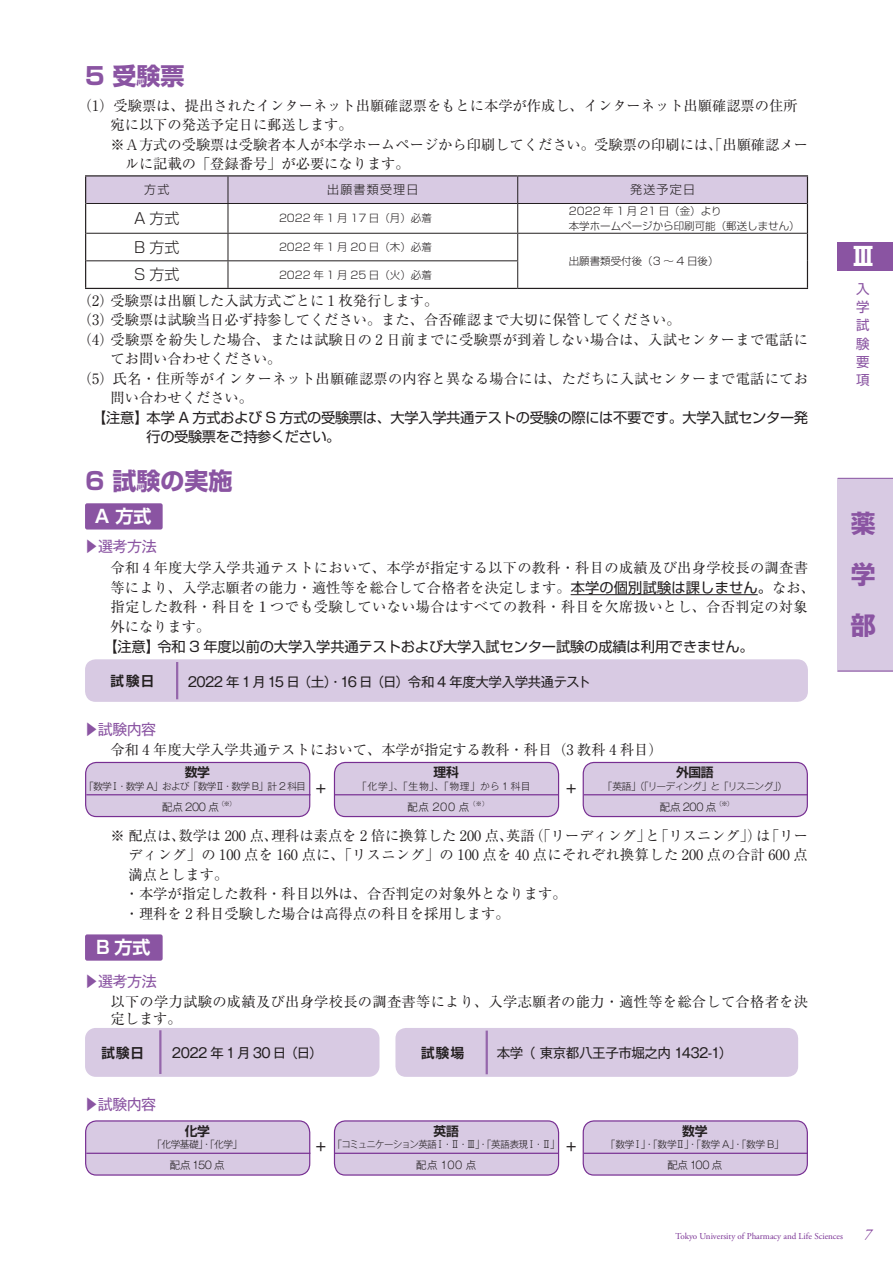
<style>
.page{position:relative;width:893px;height:1263px;background:#fff}
.page>*{position:absolute;margin:0;border:0;box-sizing:border-box;transform-origin:0 0}
.t1{font:700 25.5px/51px "Gothic MB101 Pro";color:#8a54a2;text-align:justify}
.t2{font:700 25.5px "Gothic MB101 Pro";color:#fff}
.t3{font:700 24px "Shin Go Pro";color:#8a54a2}
.t4{font:700 18px "Shin Go Pro De";color:#fff}
.t5{font:15px "Gothic MB101 Pro";letter-spacing:-.03em;color:#8a54a2}
.t6{font:300 15px "Shin Go Pro";color:#231f20}
.t7{font:italic 15px "Adobe Garamond Pro";color:#772e92}
.t8{font:14.25px "Ryumin Pro";color:#231f20}
.t9{font:14.25px/19.5px "Ryumin Pro";letter-spacing:.02em;color:#231f20}
.t10{font:14.25px/19.5px "Shin Go Pro";letter-spacing:-.025em;color:#231f20}
.t11{font:13.5px "Gothic MB101 Pro";letter-spacing:-.035em;color:#231f20}
.t12{font:700 13.5px "Shin Go Pro De";letter-spacing:.095em;color:#231f20}
.t13{font:13.5px/18.3px "Shin Go Pro";color:#8a54a2;text-align:justify}
.t14{font:500 13.5px "Shin Go Pro";color:#231f20}
.t15{font:700 12.75px "Shin Go Pro De";letter-spacing:-.015em;color:#231f20}
.t16{font:300 12px "Shin Go Pro";letter-spacing:.1em;color:#231f20}
.t17{font:300 10.5px/15px "Shin Go Pro";color:#231f20}
.t18{font:300 10.5px "Gothic MB101 Pro";letter-spacing:-.03em;color:#231f20}
.t19{font:300 9.75px "Gothic MB101 Pro";letter-spacing:-.065em;color:#231f20}
.t20{font:300 9.75px "Gothic MB101 Pro";letter-spacing:-.085em;color:#231f20}
.t21{font:300 9.75px "Gothic MB101 Pro";letter-spacing:-.035em;color:#231f20}
.t22{font:9px "Adobe Garamond Pro";color:#772e92}
.t23{font:300 6.15px "Gothic MB101 Pro";color:#231f20}
.s1{font-family:"Shin Go Pro"}
</style>
<div class="page">
<div style="left:838px;top:478px;width:55px;height:193px;background:#d8cae3"></div>
<div style="left:838px;top:242px;width:55px;height:29px;background:#8a54a2"></div>
<hr style="left:838px;top:478px;width:55px;height:1px;background:#8a54a2">
<hr style="left:838px;top:670px;width:55px;height:1px;background:#8a54a2">
<hr style="left:571px;top:594px;width:187px;height:1px;background:#231f20">
<hr style="left:85px;top:175px;width:143px;height:1px;background:#231f20">
<hr style="left:228px;top:175px;width:290px;height:1px;background:#231f20">
<hr style="left:518px;top:175px;width:290px;height:1px;background:#231f20">
<hr style="left:85px;top:288px;width:143px;height:1px;background:#231f20">
<hr style="left:228px;top:288px;width:290px;height:1px;background:#231f20">
<hr style="left:518px;top:288px;width:290px;height:1px;background:#231f20">
<svg style="left:85px;top:176px;width:723px;height:112px"></svg>
<hr style="left:228px;top:233px;width:290px;height:1px;background:#231f20">
<hr style="left:518px;top:233px;width:289px;height:1px;background:#231f20">
<hr style="left:228px;top:260px;width:290px;height:1px;background:#231f20">
<div style="left:85px;top:503px;width:78px;height:26px;background:#8a54a2;border-radius:2px"></div>
<div style="left:85px;top:659px;width:723px;height:43px;background:#d8cae3;border-radius:11px"></div>
<hr style="left:176px;top:662px;width:2px;height:37px;background:#9566ab">
<div style="left:86px;top:762px;width:224px;height:54px;background:#d8cae3;border-radius:11px"></div>
<div style="left:85px;top:762px;width:225px;height:55px;border:1px solid #772e92;border-radius:11px"></div>
<div style="left:334px;top:762px;width:225px;height:54px;background:#d8cae3;border-radius:11px"></div>
<div style="left:334px;top:762px;width:225px;height:55px;border:1px solid #772e92;border-radius:11px"></div>
<div style="left:583px;top:762px;width:224px;height:54px;background:#d8cae3;border-radius:11px"></div>
<div style="left:583px;top:762px;width:225px;height:55px;border:1px solid #772e92;border-radius:11px"></div>
<hr style="left:86px;top:794px;width:224px;height:1px;background:#772e92">
<hr style="left:335px;top:794px;width:224px;height:1px;background:#772e92">
<hr style="left:584px;top:794px;width:224px;height:1px;background:#772e92">
<div style="left:85px;top:934px;width:78px;height:27px;background:#8a54a2;border-radius:2px"></div>
<div style="left:85px;top:1028px;width:294px;height:49px;background:#d8cae3;border-radius:11px"></div>
<hr style="left:159px;top:1030px;width:2px;height:44px;background:#9566ab">
<div style="left:395px;top:1028px;width:403px;height:49px;background:#d8cae3;border-radius:11px"></div>
<hr style="left:486px;top:1030px;width:2px;height:44px;background:#9566ab">
<div style="left:86px;top:1121px;width:224px;height:54px;background:#d8cae3;border-radius:11px"></div>
<div style="left:85px;top:1120px;width:225px;height:55px;border:1px solid #772e92;border-radius:11px"></div>
<div style="left:334px;top:1121px;width:225px;height:54px;background:#d8cae3;border-radius:11px"></div>
<div style="left:334px;top:1120px;width:225px;height:55px;border:1px solid #772e92;border-radius:11px"></div>
<div style="left:583px;top:1121px;width:224px;height:54px;background:#d8cae3;border-radius:11px"></div>
<div style="left:583px;top:1120px;width:225px;height:55px;border:1px solid #772e92;border-radius:11px"></div>
<hr style="left:86px;top:1153px;width:224px;height:1px;background:#772e92">
<hr style="left:335px;top:1153px;width:224px;height:1px;background:#772e92">
<hr style="left:584px;top:1153px;width:224px;height:1px;background:#772e92">
<h2 class="t3" style="left:85px;top:57px;width:101px">5 受験票</h2>
<p class="t8" style="left:78px;top:94px;width:721px">（1）受験票は、提出されたインターネット出願確認票をもとに本学が作成し、インターネット出願確認票の住所</p>
<p class="t8" style="left:111px;top:114px;width:244px">宛に以下の発送予定日に郵送します。</p>
<p class="t8" style="left:111px;top:133px;width:699px">※Ａ方式の受験票は受験者本人が本学ホームページから印刷してください。受験票の印刷には、「出願確認メー</p>
<p class="t8" style="left:125px;top:153px;width:287px">ルに記載の「登録番号」が必要になります。</p>
<p class="t16" style="left:144px;top:180px;width:27px">方式</p>
<p class="t16" style="left:327px;top:180px;width:93px">出願書類受理日</p>
<p class="t16" style="left:630px;top:180px;width:66px">発送予定日</p>
<p class="t6" style="left:134px;top:206px;width:47px">A 方式</p>
<p class="t17" style="left:279px;top:210px;width:154px">2022 年 1 月 17 日（月）必着</p>
<p class="t17" style="left:569px;top:202px;width:232px">2022 年 1 月 21 日（金）より<br>本学ホームページから印刷可能（郵送しません）</p>
<p class="t6" style="left:134px;top:235px;width:47px">B 方式</p>
<p class="t17" style="left:279px;top:238px;width:154px">2022 年 1 月 20 日（木）必着</p>
<p class="t17" style="left:569px;top:252px;width:151px">出願書類受付後（3 〜 4 日後）</p>
<p class="t6" style="left:134px;top:262px;width:47px">S 方式</p>
<p class="t17" style="left:279px;top:266px;width:154px">2022 年 1 月 25 日（火）必着</p>
<p class="t8" style="left:78px;top:289px;width:362px">（2）受験票は出願した入試方式ごとに 1 枚発行します。</p>
<p class="t8" style="left:78px;top:309px;width:604px">（3）受験票は試験当日必ず持参してください。また、合否確認まで大切に保管してください。</p>
<p class="t9" style="left:78px;top:329px;width:731px">（4）受験票を紛失した場合、または試験日の 2 日前までに受験票が到着しない場合は、入試センターまで電話に</p>
<p class="t8" style="left:111px;top:348px;width:172px">てお問い合わせください。</p>
<p class="t8" style="left:78px;top:367px;width:731px">（5）氏名・住所等がインターネット出願確認票の内容と異なる場合には、ただちに入試センターまで電話にてお</p>
<p class="t8" style="left:111px;top:387px;width:144px">問い合わせください。</p>
<p class="t10" style="left:147px;top:406px;width:663px;text-indent:-62px">　【注意】本学 A 方式および S 方式の受験票は、大学入学共通テストの受験の際には不要です。大学入試センター発行の受験票をご持参ください。</p>
<h2 class="t3" style="left:85px;top:462px;width:149px">6 試験の実施</h2>
<p class="t4" style="left:95px;top:501px;width:58px">A 方式</p>
<p class="t5" style="left:84px;top:534px;width:74px">▶選考方法</p>
<p class="t9" style="left:111px;top:557px;width:706px">令和 4 年度大学入学共通テストにおいて、本学が指定する以下の教科・科目の成績及び出身学校長の調査書等により、入学志願者の能力・適性等を総合して合格者を決定します。<span class="s1">本学の個別試験は課しません。</span>なお、指定した教科・科目を１つでも受験していない場合はすべての教科・科目を欠席扱いとし、合否判定の対象外になります。</p>
<p class="t10" style="left:103px;top:635px;width:652px">【注意】令和 3 年度以前の大学入学共通テストおよび大学入試センター試験の成績は利用できません。</p>
<p class="t12" style="left:111px;top:670px;width:45px">試験日</p>
<p class="t11" style="left:188px;top:671px;width:405px">2022 年 1 月15 日（土）・16 日（日）令和 4 年度大学入学共通テスト</p>
<p class="t5" style="left:84px;top:717px;width:74px">▶試験内容</p>
<p class="t8" style="left:111px;top:738px;width:554px">令和 4 年度大学入学共通テストにおいて、本学が指定する教科・科目（3 教科 4 科目）</p>
<p class="t15" style="left:185px;top:762px;width:27px">数学</p>
<p class="t20" style="left:84px;top:778px;width:223px">「数学Ⅰ・数学 A」および「数学Ⅱ・数学 B」計 2 科目</p>
<p class="t18" style="left:162px;top:798px;width:58px">配点 200 点</p>
<p class="t23" style="left:218px;top:798px;width:19px">（※）</p>
<p class="t15" style="left:433px;top:762px;width:27px">理科</p>
<p class="t19" style="left:357px;top:778px;width:175px">「化学」、「生物」、「物理」から 1 科目</p>
<p class="t18" style="left:407px;top:798px;width:63px">配点 200 点</p>
<p class="t23" style="left:470px;top:798px;width:20px">（※）</p>
<p class="t15" style="left:676px;top:762px;width:39px">外国語</p>
<p class="t19" style="left:603px;top:778px;width:186px">「英語」（「リーディング」と「リスニング」）</p>
<p class="t18" style="left:660px;top:798px;width:58px">配点 200 点</p>
<p class="t23" style="left:716px;top:798px;width:19px">（※）</p>
<p class="t8" style="left:111px;top:824px;width:699px">※ 配点は、数学は 200 点、理科は素点を 2 倍に換算した 200 点、英語（「リーディング」と「リスニング」）は「リー</p>
<p class="t9" style="left:129px;top:844px;width:681px">ディング」の 100 点を 160 点に、「リスニング」の 100 点を 40 点にそれぞれ換算した 200 点の合計 600 点</p>
<p class="t8" style="left:129px;top:863px;width:101px">満点とします。</p>
<p class="t8" style="left:111px;top:883px;width:457px">　・本学が指定した教科・科目以外は、合否判定の対象外となります。</p>
<p class="t8" style="left:111px;top:902px;width:400px">　・理科を 2 科目受験した場合は高得点の科目を採用します。</p>
<p class="t4" style="left:96px;top:933px;width:56px">B 方式</p>
<p class="t5" style="left:84px;top:969px;width:74px">▶選考方法</p>
<p class="t9" style="left:111px;top:993px;width:699px;line-height:16.5px">以下の学力試験の成績及び出身学校長の調査書等により、入学志願者の能力・適性等を総合して合格者を決定します。</p>
<p class="t12" style="left:102px;top:1041px;width:44px">試験日</p>
<p class="t11" style="left:172px;top:1041px;width:152px">2022 年 1 月 30 日（日）</p>
<p class="t12" style="left:421px;top:1041px;width:45px">試験場</p>
<p class="t11" style="left:497px;top:1041px;width:237px">本学（ 東京都八王子市堀之内 1432-1）</p>
<p class="t5" style="left:84px;top:1091px;width:74px">▶試験内容</p>
<p class="t15" style="left:185px;top:1120px;width:27px">化学</p>
<p class="t19" style="left:157px;top:1136px;width:82px">｢化学基礎」・「化学｣</p>
<p class="t18" style="left:170px;top:1156px;width:56px">配点 150 点</p>
<p class="t14" style="left:316px;top:778px;width:12px">+</p>
<p class="t14" style="left:566px;top:778px;width:12px">+</p>
<p class="t15" style="left:682px;top:1120px;width:27px">数学</p>
<p class="t21" style="left:606px;top:1136px;width:179px">「数学Ⅰ」・「数学Ⅱ」・「数学 A」・「数学 B」</p>
<p class="t18" style="left:667px;top:1156px;width:57px">配点 100 点</p>
<p class="t15" style="left:433px;top:1120px;width:27px">英語</p>
<p class="t19" style="left:337px;top:1136px;width:219px">｢コミュニケーション英語Ⅰ・Ⅱ・Ⅲ｣・｢英語表現Ⅰ・Ⅱ｣</p>
<p class="t18" style="left:416px;top:1156px;width:62px">配点 100 点</p>
<p class="t14" style="left:316px;top:1136px;width:12px">+</p>
<p class="t14" style="left:566px;top:1136px;width:12px">+</p>
<h1 class="t2" style="left:850px;top:236px;width:27px">Ⅲ</h1>
<p class="t13" style="left:856px;top:278px;width:15px">入学試験要項</p>
<h1 class="t1" style="left:850px;top:495px;width:52px">薬　学　部</h1>
<p class="t22" style="left:675px;top:1231px;width:169px">Tokyo University of Pharmacy and Life Sciences</p>
<p class="t7" style="left:864px;top:1225px;width:9px">7</p>
</div>
